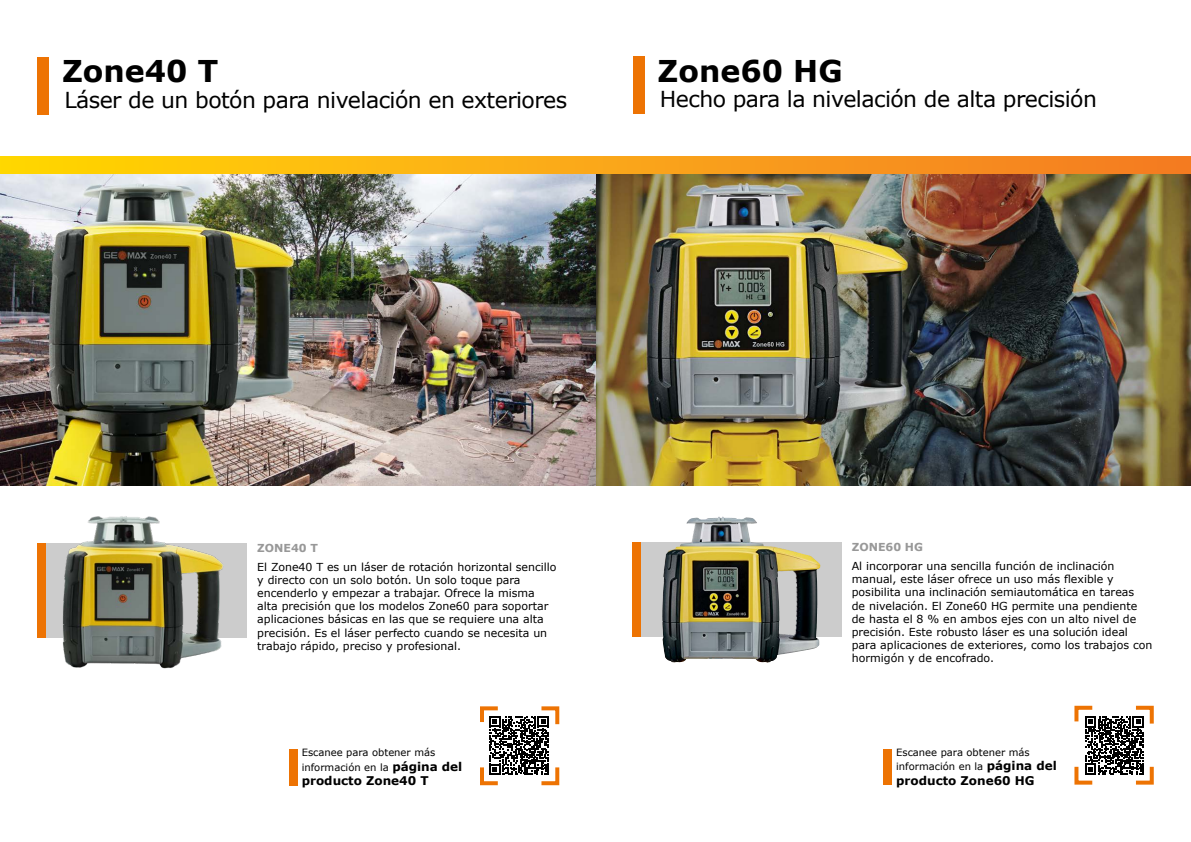
<style>
.page{position:relative;width:1191px;height:842px;background:#fff}
.page>*{position:absolute;margin:0;border:0;box-sizing:border-box;transform-origin:0 0}
.t1{font:700 30px "Verdana";color:#000}
.t2{font:22px "Verdana";letter-spacing:-.025em;color:#000}
.t3{font:700 12px "Verdana";color:#000}
.t4{font:11px/13.2px "Verdana";color:#000}
.t5{font:700 11px "Verdana";color:#989898}
.t6{font:10px/14.4px "Verdana";color:#000}
.s1{font-weight:700;font-size:12px}
</style>
<div class="page">
<div style="left:633px;top:56px;width:11px;height:58px;background:#ed7303"></div>
<svg style="left:640px;top:543px;width:201px;height:94px;background:#87846e"></svg>
<img style="left:666px;top:517px;width:56px;height:38px">
<div style="left:883px;top:749px;width:9px;height:36px;background:#ed7303"></div>
<svg style="left:1074px;top:705px;width:80px;height:80px"></svg>
<div style="left:632px;top:543px;width:8px;height:94px;background:#ed7303"></div>
<img style="left:595px;top:174px;width:596px;height:311px">
<div style="left:38px;top:57px;width:11px;height:57px;background:#ed7303"></div>
<div style="left:38px;top:543px;width:209px;height:94px;background:#ccc"></div>
<div style="left:289px;top:749px;width:8px;height:36px;background:#ed7303"></div>
<div style="left:38px;top:543px;width:8px;height:94px;background:#ed7303"></div>
<img style="left:0;top:174px;width:595px;height:311px">
<div style="left:0;top:156px;width:1191px;height:18px;background:linear-gradient(to right,#ffd704,#f47a26)"></div>
<img style="left:62px;top:516px;width:162px;height:153px">
<svg style="left:480px;top:706px;width:80px;height:80px"></svg>
<h1 class="t1" style="left:62px;top:50px;width:158px">Zone40 T</h1>
<h2 class="t2" style="left:64px;top:85px;width:504px">Láser de un botón para nivelación en exteriores</h2>
<h1 class="t1" style="left:657px;top:50px;width:187px">Zone60 HG</h1>
<h2 class="t2" style="left:660px;top:84px;width:439px">Hecho para la nivelación de alta precisión</h2>
<p class="t5" style="left:257px;top:540px;width:62px">ZONE40 T</p>
<p class="t4" style="left:257px;top:560px;width:301px">El Zone40 T es un láser de rotación horizontal sencillo y directo con un solo botón. Un solo toque para encenderlo y empezar a trabajar. Ofrece la misma alta precisión que los modelos Zone60 para soportar aplicaciones básicas en las que se requiere una alta precisión. Es el láser perfecto cuando se necesita un trabajo rápido, preciso y profesional.</p>
<p class="t6" style="left:302px;top:745px;width:162px">Escanee para obtener más información en la <span class="s1">página del</span></p>
<p class="t3" style="left:302px;top:772px;width:128px">producto Zone40 T</p>
<p class="t5" style="left:851px;top:539px;width:73px">ZONE60 HG</p>
<p class="t4" style="left:851px;top:559px;width:302px">Al incorporar una sencilla función de inclinación manual, este láser ofrece un uso más flexible y posibilita una inclinación semiautomática en tareas<br>de nivelación. El Zone60 HG permite una pendiente de hasta el 8 % en ambos ejes con un alto nivel de precisión. Este robusto láser es una solución ideal para aplicaciones de exteriores, como los trabajos con hormigón y de encofrado.</p>
<p class="t6" style="left:896px;top:745px;width:162px">Escanee para obtener más información en la <span class="s1">página del</span></p>
<p class="t3" style="left:896px;top:772px;width:140px">producto Zone60 HG</p>
</div>
